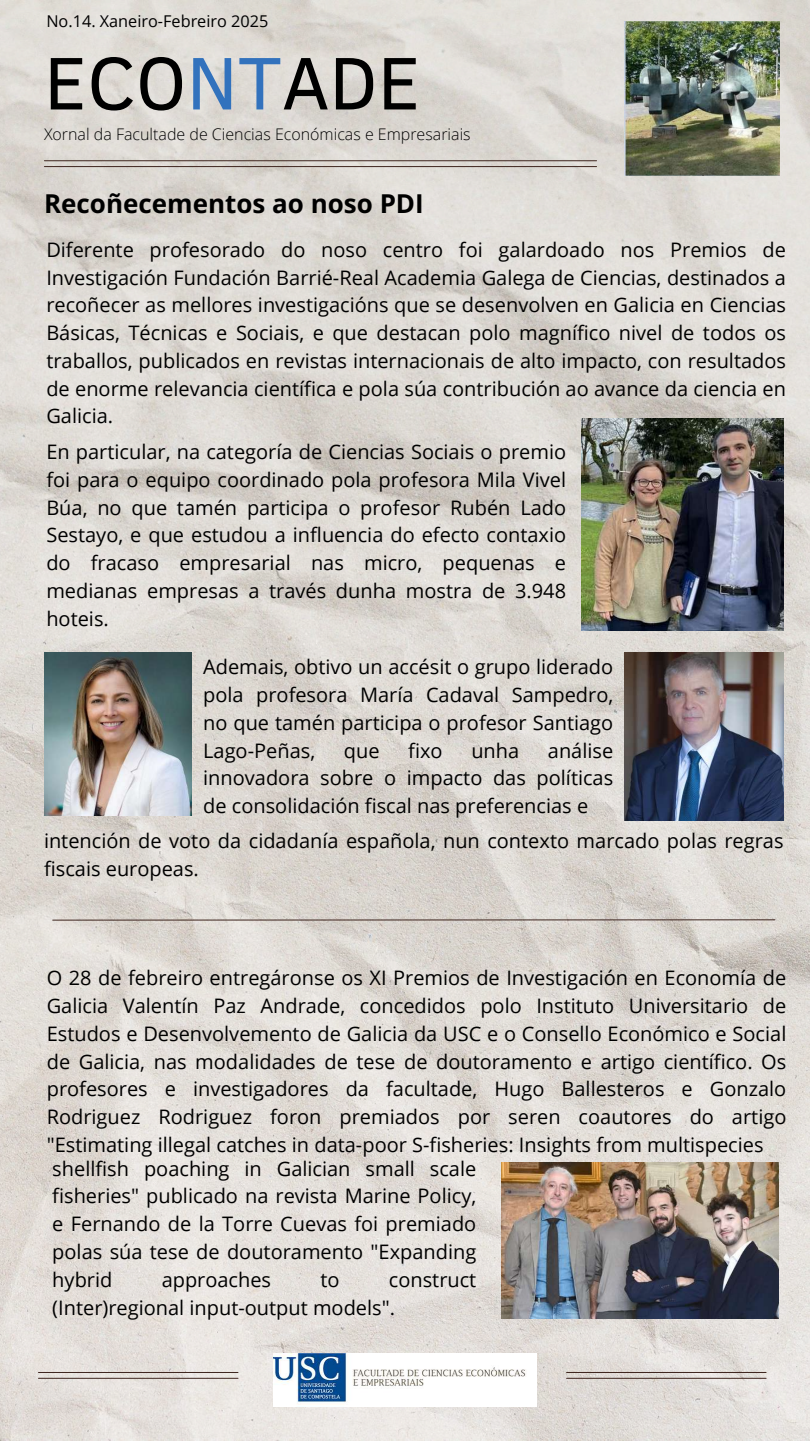
<style>
.page{position:relative;width:810px;height:1441px;background:#fff}
.page>*{position:absolute;margin:0;border:0;box-sizing:border-box;transform-origin:0 0}
.t1{font:76px "Clear Sans";color:#000}
.t2{font:700 26px "Open Sans";color:#000}
.t3{font:20px/27.8px "Open Sans";color:#000;text-align:justify}
.t4{font:16.3px "Open Sans";color:#000}
.t5{font:300 16px "Open Sans";color:#000}
.s1{color:#3272bd}
</style>
<div class="page">
<img style="left:0;top:0;width:810px;height:1440px">
<hr style="left:567px;top:1377px;width:199px;height:1px;background:#3e251e">
<hr style="left:567px;top:1371px;width:199px;height:1px;background:#3e251e">
<hr style="left:44px;top:166px;width:553px;height:1px;background:#3e251e">
<hr style="left:44px;top:160px;width:553px;height:1px;background:#3e251e">
<hr style="left:38px;top:1377px;width:200px;height:1px;background:#3e251e">
<hr style="left:38px;top:1371px;width:200px;height:1px;background:#3e251e">
<img style="left:625px;top:22px;width:154px;height:153px">
<img style="left:273px;top:1353px;width:264px;height:52px">
<svg style="left:52px;top:918px;width:724px;height:2px"></svg>
<img style="left:44px;top:652px;width:148px;height:163px">
<img style="left:625px;top:652px;width:159px;height:168px">
<img style="left:581px;top:418px;width:203px;height:212px">
<img style="left:502px;top:1162px;width:277px;height:156px">
<p class="t4" style="left:46px;top:9px;width:224px">No.14. Xaneiro-Febreiro 2025</p>
<h1 class="t1" style="left:44px;top:28px;width:378px">ECO<span class="s1">NT</span>ADE</h1>
<p class="t5" style="left:44px;top:123px;width:428px">Xornal da Facultade de Ciencias Económicas e Empresariais</p>
<h2 class="t2" style="left:44px;top:185px;width:381px">Recoñecementos ao noso PDI</h2>
<p class="t3" style="left:46px;top:235px;width:741px">Diferente profesorado do noso centro foi galardoado nos Premios de Investigación Fundación Barrié-Real Academia Galega de Ciencias, destinados a recoñecer as mellores investigacións que se desenvolven en Galicia en Ciencias Básicas, Técnicas e Sociais, e que destacan polo magnífico nivel de todos os traballos, publicados en revistas internacionais de alto impacto, con resultados de enorme relevancia científica e pola súa contribución ao avance da ciencia en Galicia.</p>
<p class="t3" style="left:46px;top:437px;width:521px">En particular, na categoría de Ciencias Sociais o premio foi para o equipo coordinado pola profesora Mila Vivel Búa, no que tamén participa o profesor Rubén Lado Sestayo, e que estudou a influencia do efecto contaxio do fracaso empresarial nas micro, pequenas e medianas empresas a través dunha mostra de 3.948 hoteis.</p>
<p class="t3" style="left:203px;top:652px;width:412px">Ademais, obtivo un accésit o grupo liderado pola profesora María Cadaval Sampedro, no que tamén participa o profesor Santiago Lago-Peñas,</p>
<p class="t3" style="left:203px;top:736px;width:412px;text-indent:345px">análise innovadora sobre o impacto das políticas de consolidación fiscal nas preferencias e</p>
<p class="t3" style="left:344px;top:736px;width:37px">que</p>
<p class="t3" style="left:408px;top:736px;width:36px">fixo</p>
<p class="t3" style="left:471px;top:736px;width:49px">unha</p>
<p class="t3" style="left:44px;top:826px;width:741px">intención de voto da cidadanía española, nun contexto marcado polas regras fiscais europeas.</p>
<p class="t3" style="left:47px;top:963px;width:741px">O 28 de febreiro entregáronse os XI Premios de Investigación en Economía de Galicia Valentín Paz Andrade, concedidos polo Instituto Universitario de Estudos e Desenvolvemento de Galicia da USC e o Consello Económico e Social de Galicia, nas modalidades de tese de doutoramento e artigo científico. Os profesores e investigadores da facultade, Hugo Ballesteros e Gonzalo Rodriguez Rodriguez foron premiados por seren coautores do artigo "Estimating illegal catches in data-poor S-fisheries: Insights from multispecies</p>
<p class="t3" style="left:52px;top:1153px;width:426px">shellfish poaching in Galician small scale fisheries" publicado na revista Marine Policy, e Fernando de la Torre Cuevas foi premiado polas súa tese de doutoramento "Expanding hybrid</p>
<p class="t3" style="left:162px;top:1264px;width:111px">approaches</p>
<p class="t3" style="left:320px;top:1264px;width:21px">to</p>
<p class="t3" style="left:52px;top:1264px;width:426px;text-indent:337px">construct (Inter)regional input-output models".</p>
</div>
